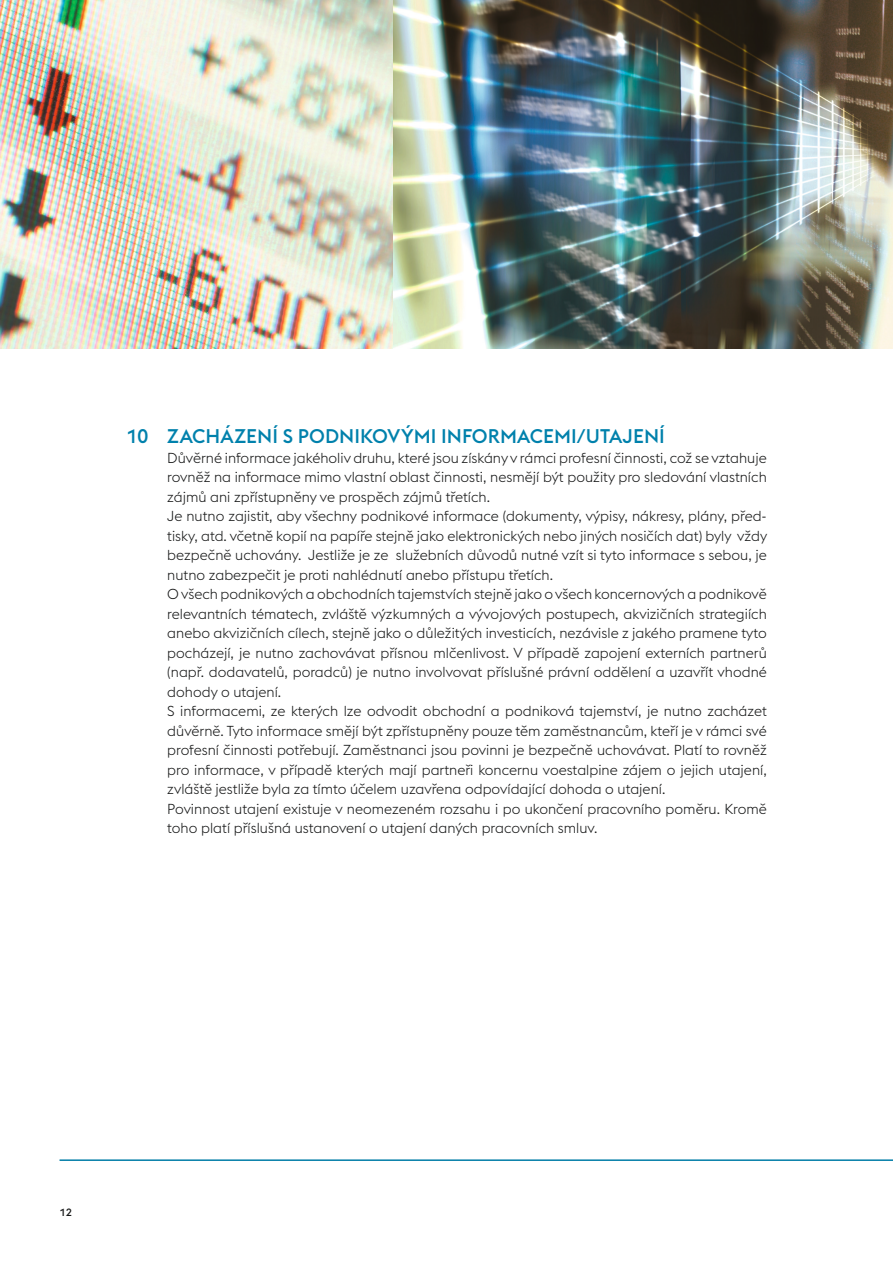
<style>
.page{position:relative;width:893px;height:1263px;background:#fff}
.page>*{position:absolute;margin:0;border:0;box-sizing:border-box;transform-origin:0 0}
.t1{font:500 19.5px "voestalpine";letter-spacing:.005em;color:#0081ac}
.t2{font:300 14.25px/19.5px "voestalpine";color:#151616}
.t3{font:500 10.5px "voestalpine";color:#151616}
</style>
<div class="page">
<hr style="left:60px;top:1159px;width:833px;height:2px;background:#007da7">
<img style="left:393px;top:0;width:500px;height:349px">
<img style="left:0;top:0;width:393px;height:349px">
<h1 class="t1" style="left:126px;top:424px;width:540px">10 ZACHÁZENÍ S PODNIKOVÝMI INFORMACEMI/UTAJENÍ</h1>
<p class="t2" style="left:167px;top:448px;width:601px">Důvěrné informace jakéholiv druhu, které jsou získány v rámci profesní činnosti, což se vztahuje rovněž na informace mimo vlastní oblast činnosti, nesmějí být použity pro sledování vlastních zájmů ani zpřístupněny ve prospěch zájmů třetích.<br>Je nutno zajistit, aby všechny podnikové informace (dokumenty, výpisy, nákresy, plány, před&shy;tisky, atd. včetně kopií na papíře stejně jako elektronických nebo jiných nosičích dat) byly vždy bezpečně uchovány. Jestliže je ze služebních důvodů nutné vzít si tyto informace s sebou, je nutno zabezpečit je proti nahlédnutí anebo přístupu třetích.<br>O všech podnikových a obchodních tajemstvích stejně jako o všech koncernových a podnikově relevantních tématech, zvláště výzkumných a vývojových postupech, akvizičních strategiích anebo akvizičních cílech, stejně jako o důležitých investicích, nezávisle z jakého pramene tyto pocházejí, je nutno zachovávat přísnou mlčenlivost. V případě zapojení externích partnerů (např. dodavatelů, poradců) je nutno involvovat příslušné právní oddělení a uzavřít vhodné dohody o utajení.<br>S informacemi, ze kterých lze odvodit obchodní a podniková tajemství, je nutno zacházet důvěrně. Tyto informace smějí být zpřístupněny pouze těm zaměstnancům, kteří je v rámci své profesní činnosti potřebují. Zaměstnanci jsou povinni je bezpečně uchovávat. Platí to rovněž pro informace, v případě kterých mají partneři koncernu voestalpine zájem o jejich utajení, zvláště jestliže byla za tímto účelem uzavřena odpovídající dohoda o utajení.<br>Povinnost utajení existuje v neomezeném rozsahu i po ukončení pracovního poměru. Kromě toho platí příslušná ustanovení o utajení daných pracovních smluv.</p>
<p class="t3" style="left:60px;top:1205px;width:14px">12</p>
</div>
